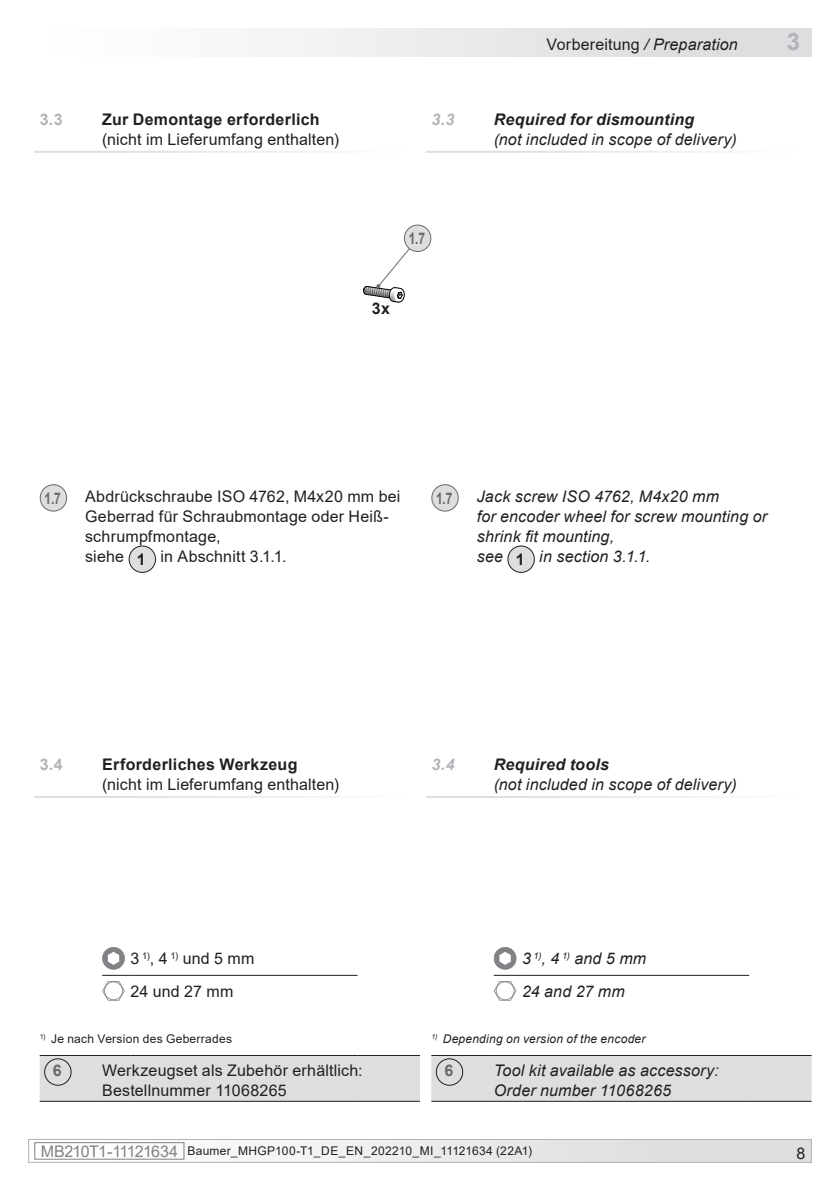
<style>
.page{position:relative;width:840px;height:1191px;background:#fff}
.page>*{position:absolute;margin:0;border:0;box-sizing:border-box;transform-origin:0 0}
.MB-Leiste_oben_recht{font:700 24px "Arial";color:#b2b3b7}
.DE_links{font:16px/20px "Arial";letter-spacing:.01em;color:#231f20}
.EN_links{font:italic 16px/20px "Arial";letter-spacing:.01em;color:#231f20}
.Kapitel_1-1_DE{font:16px/20px "Arial";letter-spacing:.01em;color:#231f20}
.Kapitel_1-1_EN{font:italic 16px/20px "Arial";letter-spacing:.01em;color:#231f20}
.MB-Leiste_oben_recht-2{font:italic 16px "Arial";letter-spacing:.01em;color:#231f20}
.MB-Leiste_oben_recht-3{font:16px "Arial";letter-spacing:.01em;color:#231f20}
.Bezugszahl_Option_mi{font:700 16px "Arial";color:#67696b;scale:.75 1}
.Kapitel_1-1_DE-2{font:700 16px "Arial";color:#b2b3b7}
.Kapitel_1-1_EN-2{font:italic 700 16px "Arial";color:#b2b3b7}
.Bezugszahl_Inhalt{font:700 16px "Arial";color:#231f20}
.DE_links-2{font:700 16px "Arial";color:#231f20}
.Bezugszahl_Option{font:700 16px "Arial";color:#67696b}
.t1{font:12px "Arial";letter-spacing:.02em;color:#231f20}
.t2{font:italic 12px "Arial";letter-spacing:.02em;color:#231f20}
.s1{font-style:normal}
.s2{font-weight:700}
.s3{font-size:16px;color:#808285}
</style>
<div class="page">
<div style="left:29px;top:1139px;width:781px;height:23px;background:linear-gradient(to right,#f9f9f9,#dbdcdf)"></div>
<div style="left:35px;top:1142px;width:149px;height:17px;border:1px solid #808285"></div>
<div style="left:28px;top:1139px;width:783px;height:23px;border:1px solid #b2b3b7"></div>
<div style="left:28px;top:28px;width:783px;height:29px;background:linear-gradient(to right,#fff,#d8d9dc)"></div>
<div style="left:40px;top:485px;width:27px;height:26px;background:#dddee0;border-radius:50%"></div>
<div style="left:40px;top:484px;width:27px;height:27px;border:1px solid #67696b;border-radius:50%"></div>
<div style="left:129px;top:546px;width:26px;height:26px;background:#dddee0;border-radius:50%"></div>
<div style="left:128px;top:545px;width:28px;height:28px;border:1px solid #231f20;border-radius:50%"></div>
<div style="left:431px;top:485px;width:27px;height:26px;background:#dddee0;border-radius:50%"></div>
<div style="left:431px;top:484px;width:27px;height:27px;border:1px solid #67696b;border-radius:50%"></div>
<div style="left:507px;top:546px;width:27px;height:26px;background:#dddee0;border-radius:50%"></div>
<div style="left:507px;top:545px;width:27px;height:28px;border:1px solid #231f20;border-radius:50%"></div>
<svg style="left:363px;top:244px;width:48px;height:58px"></svg>
<div style="left:404px;top:225px;width:26px;height:26px;background:#dddee0;border-radius:50%"></div>
<div style="left:403px;top:225px;width:28px;height:27px;border:1px solid #67696b;border-radius:50%"></div>
<hr style="left:130px;top:975px;width:227px;height:1px;background:#231f20">
<div style="left:40px;top:1055px;width:380px;height:47px;background:#dddee0"></div>
<hr style="left:130px;top:1101px;width:227px;height:1px;background:#231f20">
<hr style="left:357px;top:1101px;width:63px;height:1px;background:#231f20">
<svg style="left:102px;top:947px;width:23px;height:22px"></svg>
<svg style="left:102px;top:975px;width:28px;height:25px"></svg>
<div style="left:44px;top:1058px;width:28px;height:27px;border:1px solid #231f20;border-radius:50%"></div>
<hr style="left:522px;top:975px;width:226px;height:1px;background:#231f20">
<div style="left:431px;top:1055px;width:380px;height:47px;background:#dddee0"></div>
<hr style="left:522px;top:1101px;width:226px;height:1px;background:#231f20">
<hr style="left:748px;top:1101px;width:63px;height:1px;background:#231f20">
<svg style="left:493px;top:947px;width:23px;height:22px"></svg>
<svg style="left:493px;top:975px;width:29px;height:25px"></svg>
<div style="left:435px;top:1058px;width:28px;height:27px;border:1px solid #231f20;border-radius:50%"></div>
<p class="EN_links" style="left:661px;top:34px;width:78px">/ Mounting</p>
<p class="MB-Leiste_oben_recht" style="left:786px;top:24px;width:15px">43</p>
<p class="MB-Leiste_oben_recht-2" style="left:593px;top:34px;width:146px"><span class="s1">Montage</span>/ Prepara on</p>
<p class="MB-Leiste_oben_recht-3" style="left:546px;top:33px;width:95px">Vorbereitung</p>
<p class="Kapitel_1-1_DE-2" style="left:40px;top:108px;width:24px">3.3</p>
<p class="Kapitel_1-1_DE" style="left:102px;top:109px;width:238px"><span class="s2">Zur Demontage erforderlich </span>(nicht im Lieferumfang enthalten)</p>
<p class="Kapitel_1-1_EN-2" style="left:431px;top:109px;width:25px">3.3</p>
<p class="Kapitel_1-1_EN" style="left:493px;top:110px;width:244px"><span class="s2">Required for dismounting<br></span>(not included in scope of delivery)</p>
<p class="Bezugszahl_Option_mi" style="left:408px;top:227px;width:23px">1.7</p>
<p class="DE_links-2" style="left:372px;top:297px;width:19px">3x</p>
<p class="Bezugszahl_Option_mi" style="left:45px;top:487px;width:23px">1.7</p>
<p class="DE_links" style="left:85px;top:486px;width:317px">Abdrückschraube ISO 4762, M4x20 mm bei<br>Geberrad für Schraubmontage oder Heiß&shy;schrumpfmontage,</p>
<p class="DE_links" style="left:85px;top:546px;width:41px">siehe</p>
<p class="Bezugszahl_Inhalt" style="left:137px;top:548px;width:10px">1</p>
<p class="DE_links" style="left:160px;top:546px;width:128px">in Abschnitt 3.1.1.</p>
<p class="Bezugszahl_Option_mi" style="left:436px;top:487px;width:23px">1.7</p>
<p class="EN_links" style="left:476px;top:486px;width:292px">Jack screw ISO 4762, M4x20 mm<br>for encoder wheel for screw mounting or shrink fit mounting,<br>see</p>
<p class="Bezugszahl_Inhalt" style="left:515px;top:548px;width:10px">1</p>
<p class="EN_links" style="left:539px;top:546px;width:112px">in section 3.1.1.</p>
<p class="Kapitel_1-1_DE-2" style="left:40px;top:753px;width:24px">3.4</p>
<p class="Kapitel_1-1_DE" style="left:102px;top:754px;width:238px"><span class="s2">Erforderliches Werkzeug </span>(nicht im Lieferumfang enthalten)</p>
<p class="Kapitel_1-1_EN-2" style="left:431px;top:754px;width:25px">3.4</p>
<p class="Kapitel_1-1_EN" style="left:493px;top:755px;width:244px"><span class="s2">Required tools<br></span>(not included in scope of delivery)</p>
<p class="DE_links" style="left:130px;top:948px;width:125px">3 <sup>1)</sup>, 4 <sup>1)</sup> und 5 mm</p>
<p class="DE_links" style="left:130px;top:981px;width:104px">24 und 27 mm</p>
<p class="t1" style="left:40px;top:1031px;width:194px"><sup>1)</sup> Je nach Version des Geberrades</p>
<p class="Bezugszahl_Option" style="left:53px;top:1059px;width:10px">6</p>
<p class="DE_links" style="left:102px;top:1060px;width:262px">Werkzeugset als Zubehör erhältlich:<br>Bestellnummer 11068265</p>
<p class="EN_links" style="left:522px;top:948px;width:125px">3 <sup>1)</sup>, 4 <sup>1)</sup> and 5 mm</p>
<p class="EN_links" style="left:522px;top:981px;width:104px">24 and 27 mm</p>
<p class="t2" style="left:431px;top:1031px;width:215px"><sup>1)</sup> Depending on version of the encoder</p>
<p class="Bezugszahl_Option" style="left:444px;top:1059px;width:10px">6</p>
<p class="EN_links" style="left:493px;top:1060px;width:226px">Tool kit available as accessory:<br>Order number 11068265</p>
<p class="t1" style="left:41px;top:1143px;width:492px"><span class="s3">MB210T1 - 11121634</span> Baumer_MHGP100-T1_DE_EN_202210_MI_11121634 (22A1)</p>
<p class="DE_links" style="left:796px;top:1143px;width:10px">8</p>
</div>
